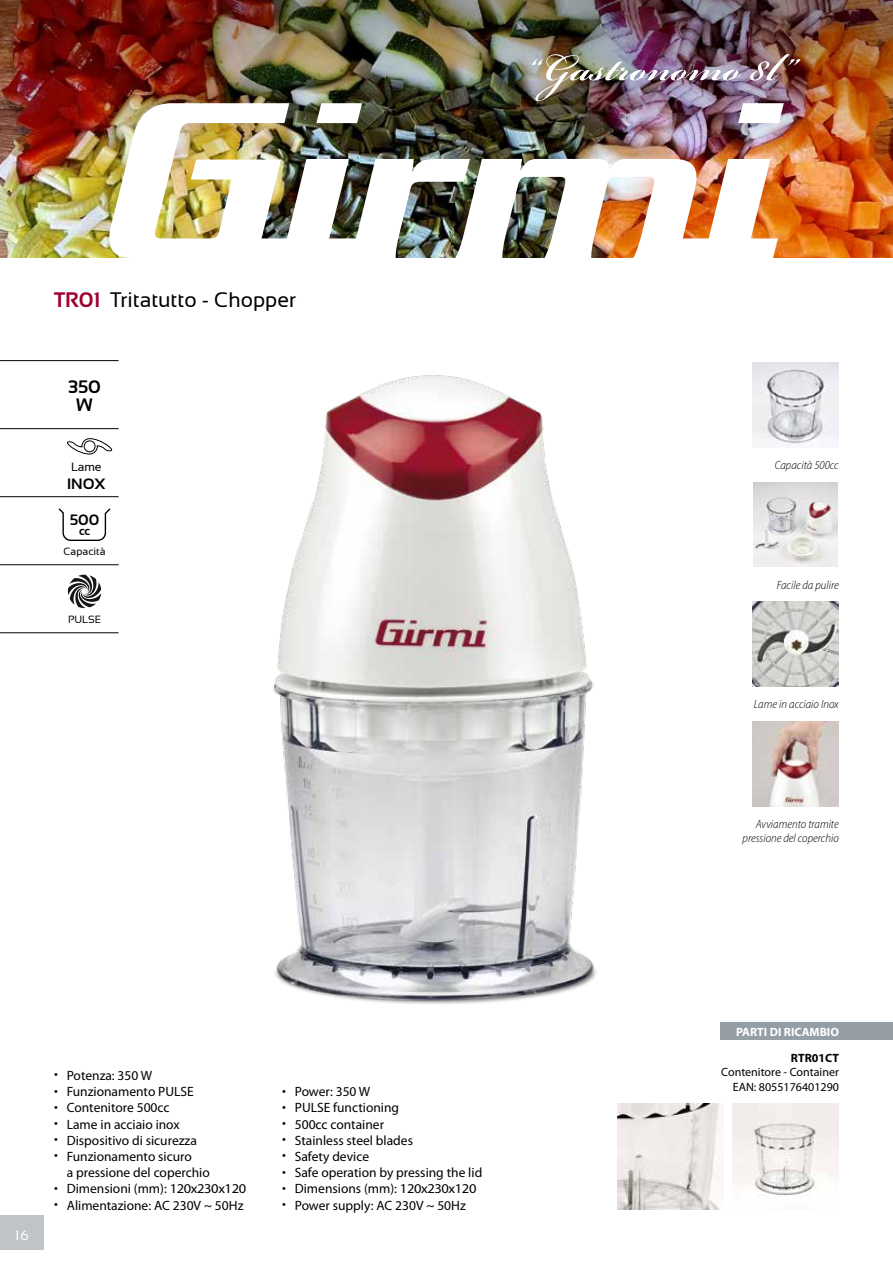
<style>
.page{position:relative;width:893px;height:1263px;background:#fff}
.page>*{position:absolute;margin:0;border:0;box-sizing:border-box;transform-origin:0 0}
.t1{font:700 58.5px "Bickham Script Std";color:#fff}
.t2{font:21px "Sansation";color:#000}
.t3{font:700 18px/18px "Sansation";color:#000;text-align:center}
.t4{font:700 15px "Sansation";color:#000}
.t5{font:13.5px/16.2px "Myriad Pro";color:#000}
.t6{font:13.5px "Sansation";color:#fff}
.t7{font:italic 300 semi-condensed 12px/14.4px "Myriad Pro";color:#000;text-align:right}
.t8{font:12px/14.4px "Myriad Pro";color:#000;text-align:right}
.t9{font:700 12px "Myriad Pro";color:#fff}
.t10{font:700 12px "Myriad Pro";color:#000}
.t11{font:12px "Sansation";color:#000}
.t12{font:700 12px "Sansation";color:#000}
.t13{font:10.5px "Sansation";color:#000}
.s1{font-weight:700;color:#a0002f}
</style>
<div class="page">
<div style="left:0;top:1215px;width:44px;height:35px;background:#c0c4c9"></div>
<img style="left:0;top:160px;width:893px;height:97px">
<img style="left:0;top:0;width:893px;height:160px">
<img style="left:105px;top:103px;width:679px;height:155px">
<img style="left:733px;top:1103px;width:106px;height:94px">
<img style="left:273px;top:375px;width:323px;height:629px">
<img style="left:753px;top:602px;width:85px;height:85px">
<img style="left:753px;top:721px;width:85px;height:85px">
<img style="left:753px;top:362px;width:85px;height:85px">
<img style="left:753px;top:482px;width:85px;height:85px">
<div style="left:720px;top:1023px;width:173px;height:17px;background:#969ea5"></div>
<hr style="left:0;top:360px;width:119px;height:1px;background:#000">
<hr style="left:0;top:428px;width:119px;height:1px;background:#000">
<hr style="left:0;top:496px;width:119px;height:1px;background:#000">
<hr style="left:0;top:564px;width:119px;height:1px;background:#000">
<hr style="left:0;top:632px;width:119px;height:1px;background:#000">
<svg style="left:67px;top:438px;width:46px;height:17px"></svg>
<svg style="left:68px;top:575px;width:33px;height:33px"></svg>
<img style="left:617px;top:1103px;width:107px;height:106px">
<svg style="left:58px;top:508px;width:53px;height:33px"></svg>
<h1 class="t1" style="left:527px;top:26px;width:271px">“Gastronomo 8l”</h1>
<h2 class="t2" style="left:54px;top:288px;width:243px"><span class="s1">TR01</span> Tritatutto - Chopper</h2>
<h3 class="t3" style="left:68px;top:377px;width:34px">350<br>W</h3>
<p class="t11" style="left:71px;top:460px;width:32px">Lame</p>
<p class="t4" style="left:67px;top:475px;width:40px">INOX</p>
<p class="t4" style="left:70px;top:511px;width:31px">500</p>
<p class="t12" style="left:79px;top:524px;width:13px">cc</p>
<p class="t13" style="left:64px;top:546px;width:44px">Capacità</p>
<p class="t13" style="left:68px;top:614px;width:35px">PULSE</p>
<p class="t6" style="left:15px;top:1228px;width:15px">16</p>
<p class="t5" style="left:54px;top:1067px;width:100px">• Potenza: 350 W</p>
<p class="t5" style="left:54px;top:1084px;width:141px">• Funzionamento PULSE</p>
<p class="t5" style="left:54px;top:1100px;width:117px">• Contenitore 500cc</p>
<p class="t5" style="left:54px;top:1116px;width:127px">• Lame in acciaio inox</p>
<p class="t5" style="left:54px;top:1132px;width:144px">• Dispositivo di sicurezza</p>
<p class="t5" style="left:67px;top:1148px;width:145px;text-indent:-13px">• Funzionamento sicuro<br>a pressione del coperchio</p>
<p class="t5" style="left:54px;top:1181px;width:194px">• Dimensioni (mm): 120x230x120</p>
<p class="t5" style="left:54px;top:1197px;width:191px">• Alimentazione: AC 230V ~ 50Hz</p>
<p class="t5" style="left:282px;top:1084px;width:90px">• Power: 350 W</p>
<p class="t5" style="left:282px;top:1100px;width:119px">• PULSE functioning</p>
<p class="t5" style="left:282px;top:1116px;width:104px">• 500cc container</p>
<p class="t5" style="left:282px;top:1132px;width:132px">• Stainless steel blades</p>
<p class="t5" style="left:282px;top:1148px;width:89px">• Safety device</p>
<p class="t5" style="left:282px;top:1165px;width:202px">• Safe operation by pressing the lid</p>
<p class="t5" style="left:282px;top:1181px;width:196px">• Dimensions (mm): 120x230x120</p>
<p class="t5" style="left:282px;top:1197px;width:185px">• Power supply: AC 230V ~ 50Hz</p>
<p class="t7" style="left:775px;top:458px;width:65px">Capacità 500cc</p>
<p class="t7" style="left:777px;top:578px;width:63px">Facile da pulire</p>
<p class="t7" style="left:754px;top:697px;width:86px">Lame in acciaio Inox</p>
<p class="t7" style="left:742px;top:817px;width:98px">Avviamento tramite pressione del coperchio</p>
<p class="t9" style="left:736px;top:1024px;width:104px">PARTI DI RICAMBIO</p>
<p class="t10" style="left:791px;top:1050px;width:50px">RTR01CT</p>
<p class="t8" style="left:721px;top:1065px;width:119px">Contenitore - Container<br>EAN: 8055176401290</p>
</div>
